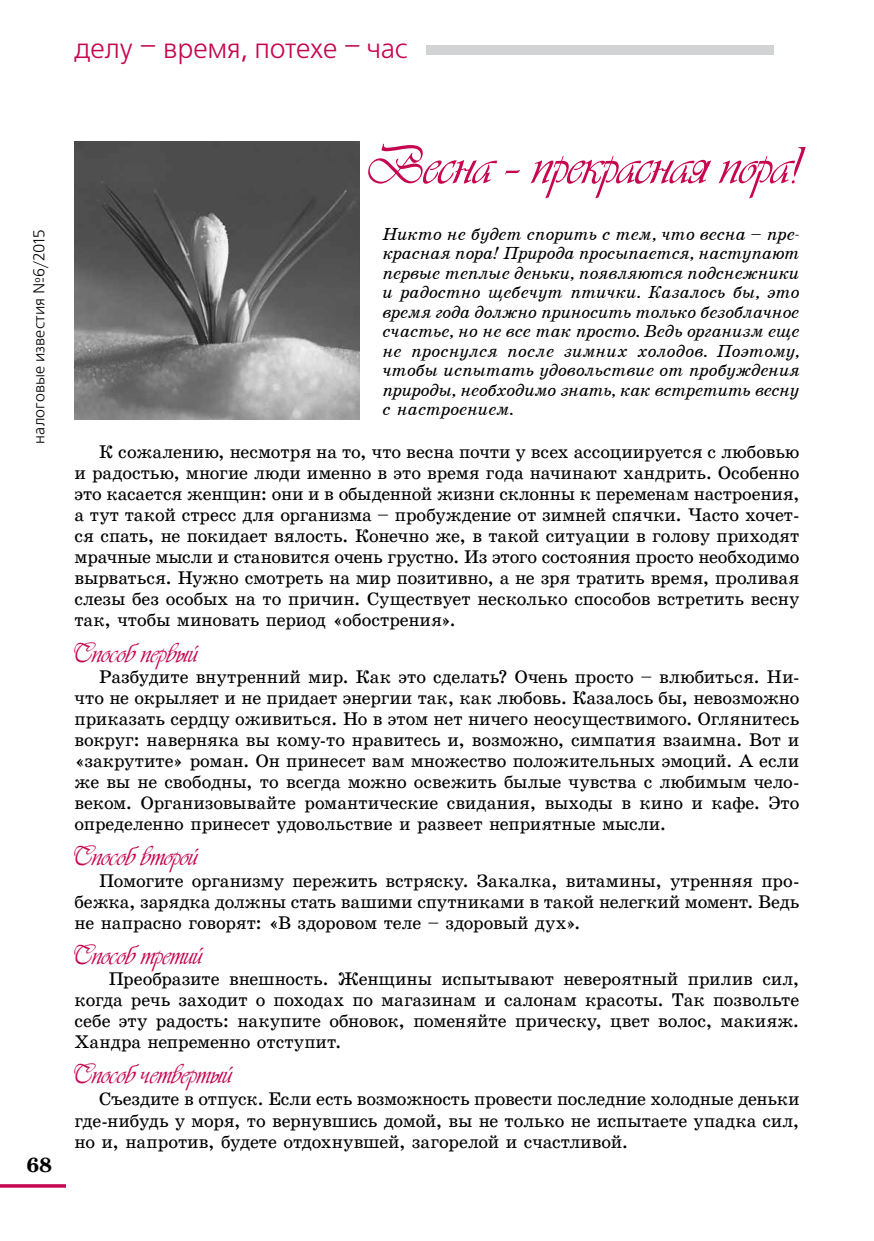
<style>
.page{position:relative;width:874px;height:1241px;background:#fff}
.page>*{position:absolute;margin:0;border:0;box-sizing:border-box;transform-origin:0 0}
.t1{font:56px "Vivaldi D";letter-spacing:-.015em;color:#c60651;scale:.95 1}
.t2{font:28px "Vivaldi D";letter-spacing:-.01em;color:#c60651;scale:.95 1}
.t3{font:28px "Free Set C";letter-spacing:-.015em;color:#c60651}
.t4{font:700 21px "School Book Cyr";color:#000}
.t5{font:18.38px/21px "School Book Cyr";letter-spacing:-.005em;color:#000;text-align:justify}
.t6{font:italic 17.5px/19.4px "School Book Cyr";letter-spacing:-.02em;color:#000;text-align:justify}
.t7{font:15.75px "Free Set C";letter-spacing:.005em;color:#000}
</style>
<div class="page">
<div style="left:426px;top:45px;width:347px;height:10px;background:#d1d3d4"></div>
<svg style="left:0;top:1187px;width:66px;height:1px"></svg>
<svg style="left:0;top:1184px;width:66px;height:3px"></svg>
<img style="left:74px;top:141px;width:285px;height:278px">
<h2 class="t3" style="left:74px;top:34px;width:335px">делу – время, потехе – час</h2>
<h1 class="t1" style="left:368px;top:132px;width:455px">Весна – прекрасная пора!</h1>
<p class="t7" style="left:31px;top:443px;width:216px;rotate:-90deg">налоговые известия №6/2015</p>
<p class="t6" style="left:382px;top:224px;width:418px">Никто не будет спорить с тем, что весна – пре&shy;красная пора! Природа просыпается, наступают первые теплые деньки, появляются подснежники и радостно щебечут птички. Казалось бы, это время года должно приносить только безоблачное счастье, но не все так просто. Ведь организм еще не проснулся после зимних холодов. Поэтому, чтобы испытать удовольствие от пробуждения природы, необходимо знать, как встретить весну с настроением.</p>
<p class="t5" style="left:74px;top:440px;width:726px;text-indent:25px">К сожалению, несмотря на то, что весна почти у всех ассоциируется с любовью и радостью, многие люди именно в это время года начинают хандрить. Особенно это касается женщин: они и в обыденной жизни склонны к переменам настроения, а тут такой стресс для организма – пробуждение от зимней спячки. Часто хочет&shy;ся спать, не покидает вялость. Конечно же, в такой ситуации в голову приходят мрачные мысли и становится очень грустно. Из этого состояния просто необходимо вырваться. Нужно смотреть на мир позитивно, а не зря тратить время, проливая слезы без особых на то причин. Существует несколько способов встретить весну так, чтобы миновать период «обострения».</p>
<h2 class="t2" style="left:74px;top:636px;width:131px">Способ первый</h2>
<p class="t5" style="left:74px;top:665px;width:726px;text-indent:25px">Разбудите внутренний мир. Как это сделать? Очень просто – влюбиться. Ни&shy;что не окрыляет и не придает энергии так, как любовь. Казалось бы, невозможно приказать сердцу оживиться. Но в этом нет ничего неосуществимого. Оглянитесь вокруг: наверняка вы кому-то нравитесь и, возможно, симпатия взаимна. Вот и «закрутите» роман. Он принесет вам множество положительных эмоций. А если же вы не свободны, то всегда можно освежить былые чувства с любимым чело&shy;веком. Организовывайте романтические свидания, выходы в кино и кафе. Это определенно принесет удовольствие и развеет неприятные мысли.</p>
<h2 class="t2" style="left:74px;top:839px;width:131px">Способ второй</h2>
<p class="t5" style="left:74px;top:869px;width:726px;text-indent:25px">Помогите организму пережить встряску. Закалка, витамины, утренняя про&shy;бежка, зарядка должны стать вашими спутниками в такой нелегкий момент. Ведь не напрасно говорят: «В здоровом теле – здоровый дух».</p>
<h2 class="t2" style="left:74px;top:938px;width:136px">Способ третий</h2>
<p class="t5" style="left:74px;top:967px;width:726px;text-indent:34px">Преобразите внешность. Женщины испытывают невероятный прилив сил, когда речь заходит о походах по магазинам и салонам красоты. Так позвольте себе эту радость: накупите обновок, поменяйте прическу, цвет волос, макияж.<br>Хандра непременно отступит.</p>
<h2 class="t2" style="left:74px;top:1057px;width:167px">Способ четвертый</h2>
<p class="t5" style="left:74px;top:1087px;width:726px;line-height:21.5px;text-indent:25px">Съездите в отпуск. Если есть возможность провести последние холодные деньки где-нибудь у моря, то вернувшись домой, вы не только не испытаете упадка сил, но и, напротив, будете отдохнувшей, загорелой и счастливой.</p>
<p class="t4" style="left:27px;top:1152px;width:26px">68</p>
</div>
